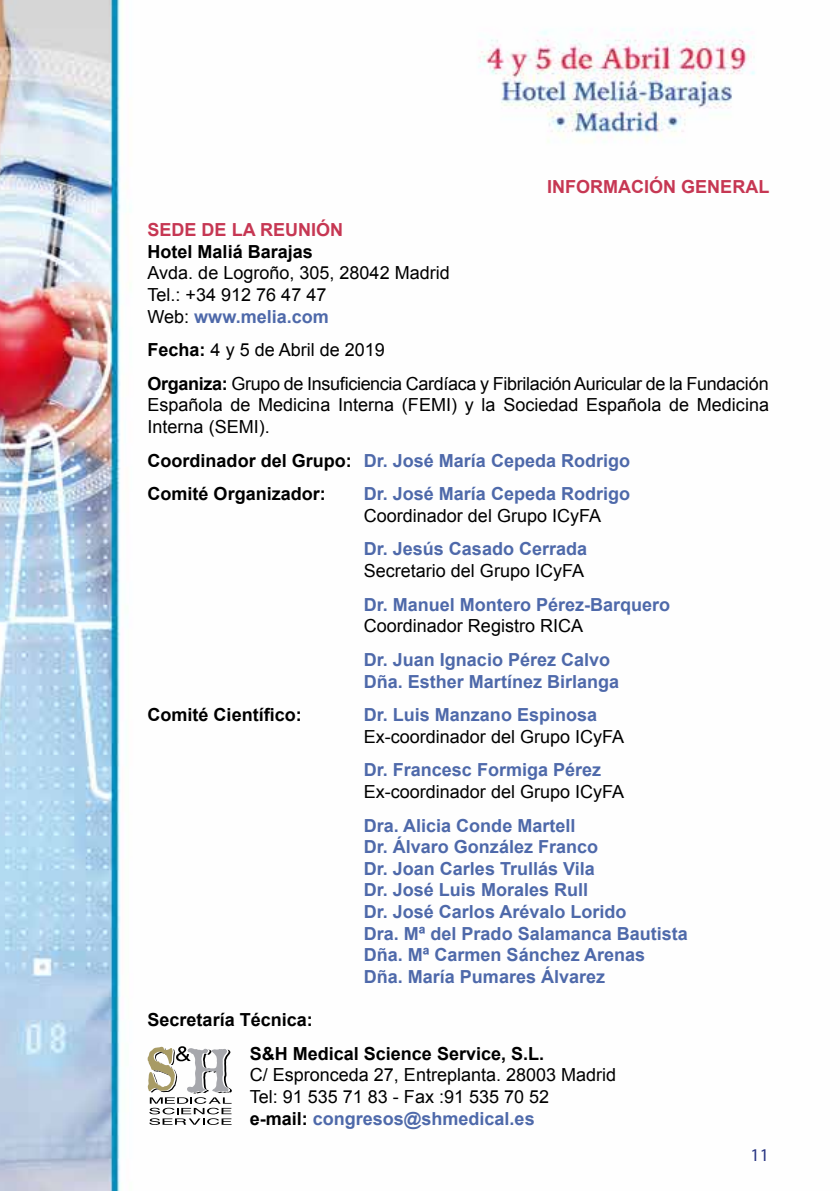
<style>
.page{position:relative;width:840px;height:1191px;background:#fff}
.page>*{position:absolute;margin:0;border:0;box-sizing:border-box;transform-origin:0 0}
.t1{font:700 18px/21.6px "Arial";color:#4e69aa}
.t2{font:18px/21.6px "Arial";color:#000}
.t3{font:700 18px/33.6px "Arial";color:#000}
.t4{font:18px/33.6px "Arial";letter-spacing:-.02em;color:#000}
.t5{font:700 18px "Arial";color:#c63753}
.t6{font:18px "Myriad Pro";color:#283583}
.s1{font-weight:700;color:#4e69aa}
.s2{font-weight:700}
.s3{color:#4e69aa}
</style>
<div class="page">
<img style="left:0;top:0;width:755px;height:1191px">
<svg style="left:147px;top:1046px;width:85px;height:79px"></svg>
<p class="t5" style="left:547px;top:175px;width:223px">INFORMACIÓN GENERAL</p>
<p class="t5" style="left:147px;top:218px;width:197px">SEDE DE LA REUNIÓN</p>
<p class="t3" style="left:147px;top:235px;width:167px">Hotel Maliá Barajas</p>
<p class="t2" style="left:147px;top:262px;width:303px">Avda. de Logroño, 305, 28042 Madrid<br>Tel.: +34 912 76 47 47<br>Web: <span class="s1">www.melia.com</span></p>
<p class="t4" style="left:147px;top:333px;width:622px"><span class="s2">Fecha:</span> 4 y 5 de Abril de 2019<br><span class="s2">Organiza:</span> Grupo de Insuficiencia Cardíaca y Fibrilación Auricular de la Fundación</p>
<p class="t2" style="left:147px;top:394px;width:622px">Española de Medicina Interna (FEMI) y la Sociedad Española de Medicina<br>Interna (SEMI).</p>
<p class="t3" style="left:147px;top:444px;width:484px">Coordinador del Grupo: <span class="s3">Dr. José María Cepeda Rodrigo<br></span>Comité Organizador:</p>
<p class="t1" style="left:363px;top:484px;width:268px">Dr. José María Cepeda Rodrigo</p>
<p class="t2" style="left:363px;top:505px;width:239px">Coordinador del Grupo ICyFA</p>
<p class="t1" style="left:363px;top:539px;width:225px">Dr. Jesús Casado Cerrada</p>
<p class="t2" style="left:363px;top:560px;width:222px">Secretario del Grupo ICyFA</p>
<p class="t1" style="left:363px;top:594px;width:308px">Dr. Manuel Montero Pérez-Barquero</p>
<p class="t2" style="left:363px;top:615px;width:221px">Coordinador Registro RICA</p>
<p class="t1" style="left:363px;top:649px;width:257px">Dr. Juan Ignacio Pérez Calvo<br>Dña. Esther Martínez Birlanga</p>
<p class="t3" style="left:147px;top:698px;width:156px">Comité Científico:</p>
<p class="t1" style="left:363px;top:704px;width:235px">Dr. Luis Manzano Espinosa</p>
<p class="t2" style="left:363px;top:726px;width:262px">Ex-coordinador del Grupo ICyFA</p>
<p class="t1" style="left:363px;top:760px;width:239px">Dr. Francesc Formiga Pérez</p>
<p class="t2" style="left:363px;top:781px;width:262px">Ex-coordinador del Grupo ICyFA</p>
<p class="t1" style="left:363px;top:815px;width:325px">Dra. Alicia Conde Martell<br>Dr. Álvaro González Franco<br>Dr. Joan Carles Trullás Vila<br>Dr. José Luis Morales Rull<br>Dr. José Carlos Arévalo Lorido<br>Dra. Mª del Prado Salamanca Bautista<br>Dña. Mª Carmen Sánchez Arenas<br>Dña. María Pumares Álvarez</p>
<p class="t3" style="left:249px;top:1003px;width:296px;text-indent:-102px">Secretaría Técnica:<br>S&amp;H Medical Science Service, S.L.</p>
<p class="t2" style="left:249px;top:1064px;width:368px">C/ Espronceda 27, Entreplanta. 28003 Madrid<br>Tel: 91 535 71 83 - Fax :91 535 70 52<br><span class="s2">e-mail:</span> <span class="s1">congresos@shmedical.es</span></p>
<p class="t6" style="left:750px;top:1143px;width:20px">11</p>
</div>
